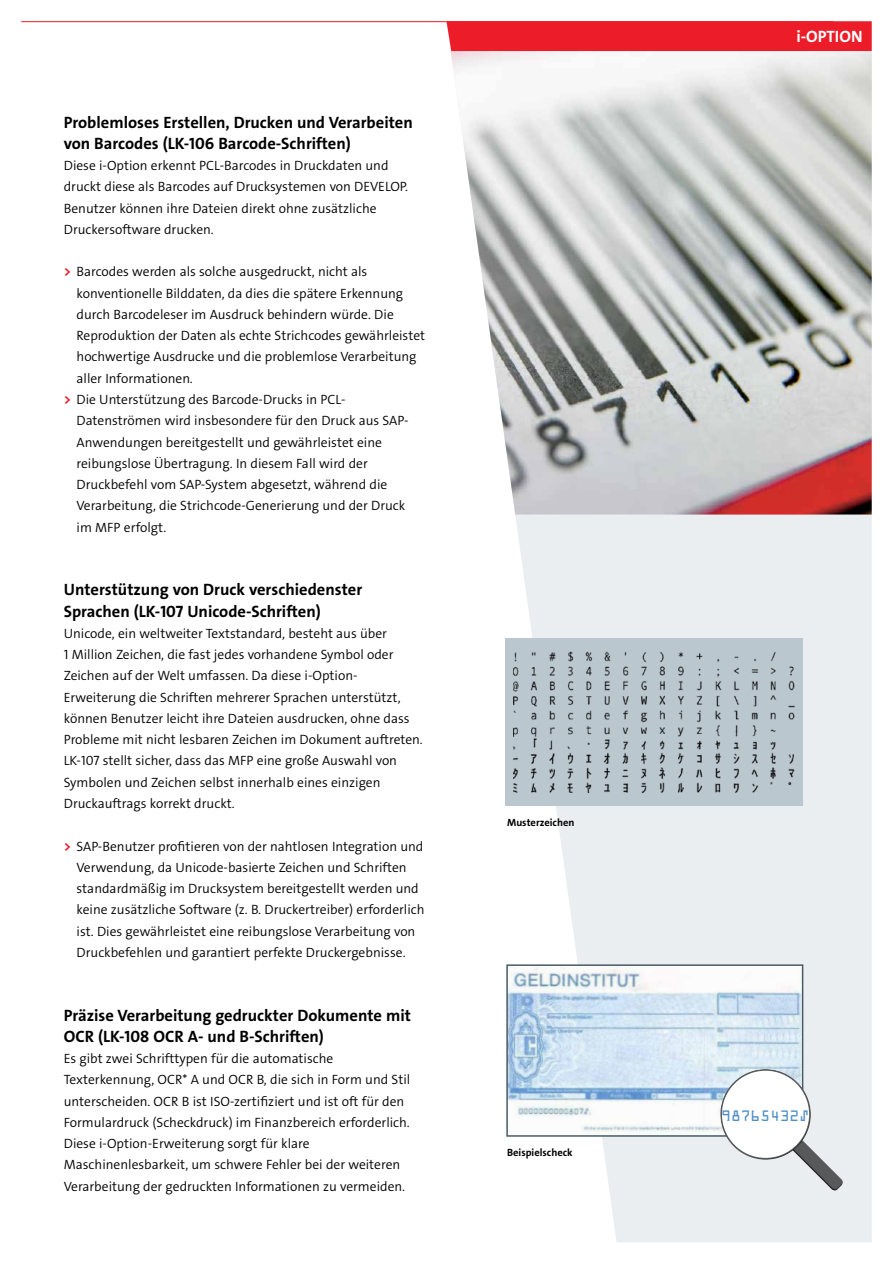
<style>
.page{position:relative;width:893px;height:1263px;background:#fff}
.page>*{position:absolute;margin:0;border:0;box-sizing:border-box;transform-origin:0 0}
.t1{font:16.5px/21.3px "The Sans LP7 Bld";color:#000}
.t2{font:16.5px "The Sans LP7 Bld";color:#fff}
.t3{font:13.5px/21.3px "The Sans LP4 Se Lig";color:#000}
.t4{font:13.5px "OCRA Std";color:#4e8dc6}
.t5{font:10.5px "The Sans LP7 Bld";color:#000}
.s1{font-family:"The Sans LP7 Bld";color:#ed1c29}
</style>
<div class="page">
<svg style="left:450px;top:51px;width:422px;height:1191px;fill:#eaeef1"></svg>
<img style="left:451px;top:51px;width:421px;height:463px">
<div style="left:446px;top:21px;width:426px;height:30px;background:#ed1c29"></div>
<hr style="left:21px;top:21px;width:812px;height:1px;background:#ed1c29">
<div style="left:505px;top:638px;width:298px;height:168px;background:#bac7ce"></div>
<img style="left:514px;top:651px;width:281px;height:142px">
<img style="left:509px;top:967px;width:291px;height:167px">
<div style="left:506px;top:964px;width:297px;height:173px;border:2px solid #465b65"></div>
<svg style="left:752px;top:1100px;width:93px;height:93px;background:#d8dcde"></svg>
<svg style="left:719px;top:1068px;width:92px;height:17px"></svg>
<svg style="left:719px;top:1085px;width:92px;height:75px;background:#b1b6ba"></svg>
<div style="left:722px;top:1071px;width:87px;height:87px;background:#fff;border-radius:50%"></div>
<p class="t1" style="left:64px;top:111px;width:351px">Problemloses Erstellen, Drucken und Verarbeiten von Barcodes (LK-106 Barcode-Schriften)</p>
<p class="t3" style="left:64px;top:155px;width:346px">Diese i-Option erkennt PCL-Barcodes in Druckdaten und druckt diese als Barcodes auf Drucksystemen von DEVELOP.<br>Benutzer können ihre Dateien direkt ohne zusätzliche Druckersoftware drucken.</p>
<p class="t3" style="left:64px;top:261px;width:305px"><span class="s1">&gt;</span> Barcodes werden als solche ausgedruckt, nicht als</p>
<p class="t3" style="left:77px;top:283px;width:328px">konventionelle Bilddaten, da dies die spätere Erkennung</p>
<p class="t3" style="left:77px;top:304px;width:319px">durch Barcodeleser im Ausdruck behindern würde. Die</p>
<p class="t3" style="left:77px;top:325px;width:350px">Reproduktion der Daten als echte Strichcodes gewährleistet</p>
<p class="t3" style="left:77px;top:346px;width:342px">hochwertige Ausdrucke und die problemlose Verarbeitung</p>
<p class="t3" style="left:77px;top:368px;width:118px">aller Informationen.</p>
<p class="t3" style="left:64px;top:389px;width:283px"><span class="s1">&gt;</span> Die Unterstützung des Barcode-Drucks in PCL-</p>
<p class="t3" style="left:77px;top:410px;width:333px">Datenströmen wird insbesondere für den Druck aus SAP-</p>
<p class="t3" style="left:77px;top:431px;width:307px">Anwendungen bereitgestellt und gewährleistet eine</p>
<p class="t3" style="left:77px;top:453px;width:293px">reibungslose Übertragung. In diesem Fall wird der</p>
<p class="t3" style="left:77px;top:474px;width:312px">Druckbefehl vom SAP-System abgesetzt, während die</p>
<p class="t3" style="left:77px;top:495px;width:330px">Verarbeitung, die Strichcode-Generierung und der Druck</p>
<p class="t3" style="left:77px;top:516px;width:91px">im MFP erfolgt.</p>
<p class="t1" style="left:64px;top:579px;width:300px">Unterstützung von Druck verschiedenster<br>Sprachen (LK-107 Unicode-Schriften)</p>
<p class="t3" style="left:64px;top:623px;width:360px">Unicode, ein weltweiter Textstandard, besteht aus über<br>1 Million Zeichen, die fast jedes vorhandene Symbol oder Zeichen auf der Welt umfassen. Da diese i-Option-Erweiterung die Schriften mehrerer Sprachen unterstützt, können Benutzer leicht ihre Dateien ausdrucken, ohne dass Probleme mit nicht lesbaren Zeichen im Dokument auftreten.<br>LK-107 stellt sicher, dass das MFP eine große Auswahl von Symbolen und Zeichen selbst innerhalb eines einzigen Druckauftrags korrekt druckt.</p>
<p class="t3" style="left:77px;top:835px;width:350px;text-indent:-13px"><span class="s1">&gt;</span> SAP-Benutzer profitieren von der nahtlosen Integration und Verwendung, da Unicode-basierte Zeichen und Schriften standardmäßig im Drucksystem bereitgestellt werden und keine zusätzliche Software (z. B. Druckertreiber) erforderlich ist. Dies gewährleistet eine reibungslose Verarbeitung von Druckbefehlen und garantiert perfekte Druckergebnisse.</p>
<p class="t1" style="left:64px;top:1004px;width:349px">Präzise Verarbeitung gedruckter Dokumente mit<br>OCR (LK-108 OCR A- und B-Schriften)</p>
<p class="t3" style="left:64px;top:1048px;width:348px">Es gibt zwei Schrifttypen für die automatische Texterkennung, OCR* A und OCR B, die sich in Form und Stil unterscheiden. OCR B ist ISO-zertifiziert und ist oft für den Formulardruck (Scheckdruck) im Finanzbereich erforderlich.<br>Diese i-Option-Erweiterung sorgt für klare Maschinenlesbarkeit, um schwere Fehler bei der weiteren Verarbeitung der gedruckten Informationen zu vermeiden.</p>
<p class="t5" style="left:507px;top:816px;width:69px">Musterzeichen</p>
<p class="t5" style="left:507px;top:1146px;width:67px">Beispielscheck</p>
<p class="t2" style="left:796px;top:26px;width:68px">i-OPTION</p>
<p class="t4" style="left:721px;top:1110px;width:128px">98765432⑀ 01⑁</p>
</div>
